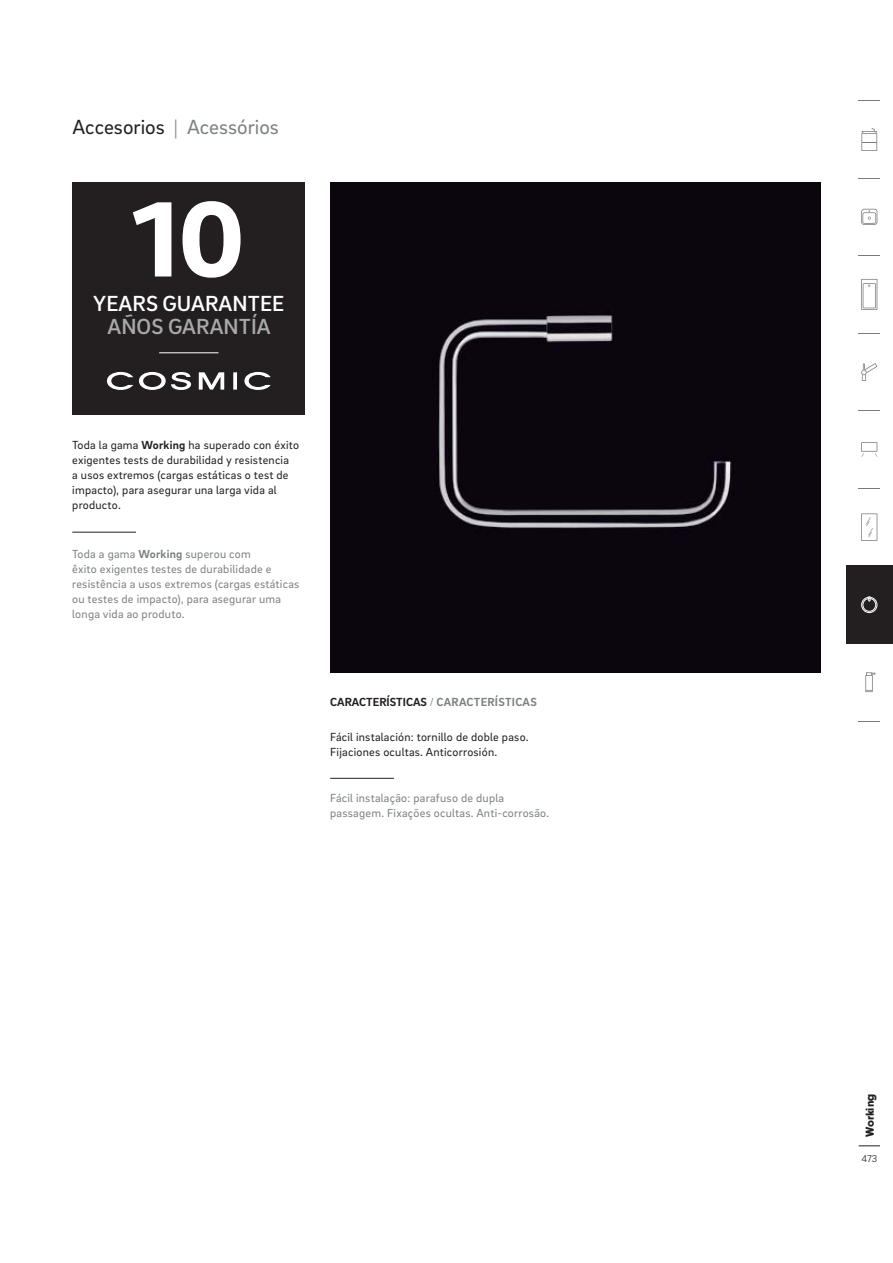
<style>
.page{position:relative;width:893px;height:1263px;background:#fff}
.page>*{position:absolute;margin:0;border:0;box-sizing:border-box;transform-origin:0 0}
.t1{font:900 109.65px "Brix Sans";color:#fff}
.t2{font:500 22.35px "Brix Sans";letter-spacing:.005em;color:#fff}
.t3{font:500 22.35px "Brix Sans";letter-spacing:.005em;color:#a7aaaa}
.t4{font:21px "Brix Sans";color:#231f20}
.t5{font:12px/15px "Brix Sans";letter-spacing:.02em;color:#7e8183}
.t6{font:12px/15px "Brix Sans";letter-spacing:.02em;color:#231f20}
.t7{font:700 12px "Brix Sans";letter-spacing:.005em;color:#231f20}
.t8{font:12px "Neuzeit Gro T Blac";color:#231f20}
.t9{font:300 10.05px "Brix Sans";color:#231f20}
.s1{font-weight:300;color:#7e8183}
.s2{color:#7e8183}
.s3{font-weight:700}
</style>
<div class="page">
<svg style="left:859px;top:721px;width:21px;height:1px"></svg>
<svg style="left:859px;top:410px;width:21px;height:1px"></svg>
<svg style="left:859px;top:488px;width:21px;height:1px"></svg>
<svg style="left:859px;top:255px;width:21px;height:1px"></svg>
<svg style="left:859px;top:100px;width:21px;height:1px"></svg>
<svg style="left:859px;top:178px;width:21px;height:1px"></svg>
<svg style="left:859px;top:333px;width:21px;height:1px"></svg>
<svg style="left:865px;top:672px;width:10px;height:20px"></svg>
<svg style="left:861px;top:209px;width:16px;height:16px"></svg>
<svg style="left:861px;top:442px;width:16px;height:15px"></svg>
<svg style="left:861px;top:513px;width:16px;height:28px"></svg>
<svg style="left:861px;top:128px;width:16px;height:23px"></svg>
<svg style="left:861px;top:279px;width:16px;height:31px"></svg>
<svg style="left:861px;top:363px;width:16px;height:18px"></svg>
<div style="left:846px;top:566px;width:47px;height:78px;background:#231f20"></div>
<svg style="left:861px;top:596px;width:16px;height:17px"></svg>
<svg style="left:859px;top:1146px;width:21px;height:1px"></svg>
<div style="left:330px;top:182px;width:490px;height:490px;background:#0b060d"></div>
<div style="left:73px;top:182px;width:232px;height:232px;background:#231f20"></div>
<hr style="left:159px;top:352px;width:59px;height:1px;background:#fff">
<svg style="left:107px;top:371px;width:164px;height:19px"></svg>
<hr style="left:72px;top:532px;width:64px;height:1px;background:#231f20">
<hr style="left:330px;top:778px;width:64px;height:1px;background:#231f20">
<h3 class="t4" style="left:73px;top:119px;width:208px">Accesorios <span class="s1">|</span> <span class="s2">Acessórios</span></h3>
<h1 class="t1" style="left:133px;top:198px;width:113px">10</h1>
<h2 class="t2" style="left:93px;top:291px;width:193px">YEARS GUARANTEE</h2>
<h2 class="t3" style="left:107px;top:313px;width:165px">AÑOS GARANTÍA</h2>
<p class="t6" style="left:72px;top:439px;width:228px">Toda la gama <span class="s3">Working</span> ha superado con éxito exigentes tests de durabilidad y resistencia<br>a usos extremos (cargas estáticas o test de impacto), para asegurar una larga vida al producto.</p>
<p class="t5" style="left:72px;top:547px;width:229px">Toda a gama <span class="s3">Working</span> superou com<br>êxito exigentes testes de durabilidade e resistência a usos extremos (cargas estáticas ou testes de impacto), para asegurar uma longa vida ao produto.</p>
<p class="t7" style="left:330px;top:698px;width:208px">CARACTERÍSTICAS <span class="s1">/</span> <span class="s2">CARACTERÍSTICAS</span></p>
<p class="t6" style="left:330px;top:730px;width:200px">Fácil instalación: tornillo de doble paso.<br>Fijaciones ocultas. Anticorrosión.</p>
<p class="t5" style="left:330px;top:791px;width:220px">Fácil instalação: parafuso de dupla passagem. Fixações ocultas. Anti-corrosão.</p>
<p class="t8" style="left:866px;top:1137px;width:45px;rotate:-90deg">Working</p>
<p class="t9" style="left:861px;top:1155px;width:17px">473</p>
</div>
